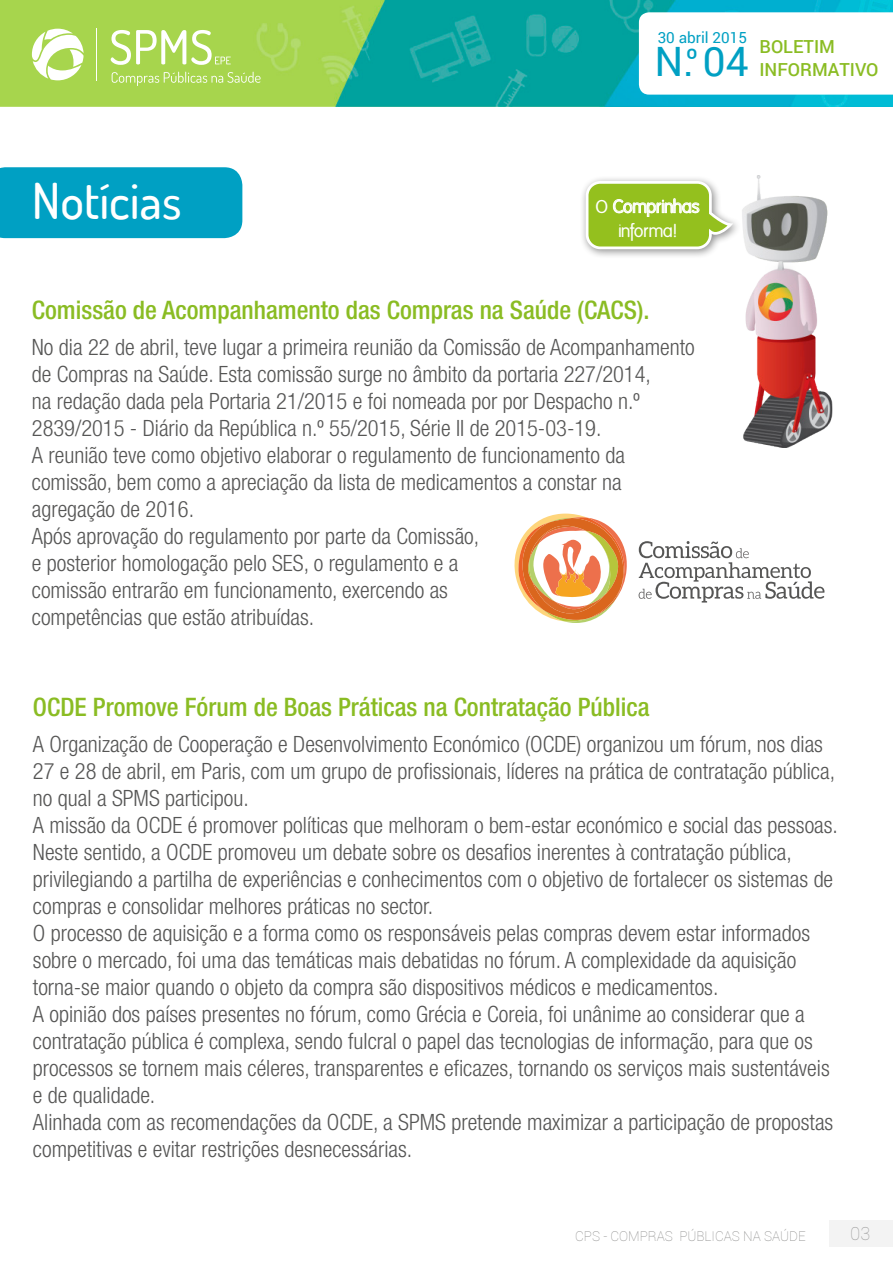
<style>
.page{position:relative;width:893px;height:1263px;background:#fff}
.page>*{position:absolute;margin:0;border:0;box-sizing:border-box;transform-origin:0 0}
.t1{font:500 49.5px "Dosis";color:#fff}
.t2{font:40.5px "Roboto";color:#00a0c3}
.t3{font:500 condensed 25.5px "Helvetica Neue LT Std";color:#8abc23}
.t4{font:300 condensed 22.5px/27px "Helvetica Neue LT Std";color:#565655}
.t5{font:18px/24px "Folks";letter-spacing:-.035em;color:#fff;text-align:center}
.t6{font:500 18px/22.8px "Roboto";color:#8abc23}
.t7{font:100 18px "Roboto";color:#9c9c9c}
.t8{font:15.3px "Roboto";color:#00a0c3}
.t9{font:100 13.5px "Roboto";color:#878786}
</style>
<div class="page">
<div style="left:829px;top:1219px;width:64px;height:27px;background:#f3f3f3"></div>
<img style="left:0;top:0;width:893px;height:107px">
<svg style="left:639px;top:12px;width:254px;height:83px"></svg>
<svg style="left:111px;top:30px;width:120px;height:35px"></svg>
<hr style="left:96px;top:28px;width:1px;height:53px;background:#fff">
<svg style="left:32px;top:29px;width:52px;height:51px"></svg>
<svg style="left:112px;top:72px;width:149px;height:14px;background:#b5db6a"></svg>
<div style="left:580px;top:175px;width:162px;height:85px;background:#000;opacity:.45"></div>
<svg style="left:586px;top:181px;width:129px;height:68px;background:#a7ca49"></svg>
<img style="left:715px;top:175px;width:118px;height:273px">
<div style="left:0;top:167px;width:242px;height:71px;background:#00a0c3"></div>
<svg style="left:639px;top:541px;width:185px;height:61px"></svg>
<svg style="left:514px;top:514px;width:113px;height:109px"></svg>
<h1 class="t1" style="left:32px;top:168px;width:151px">Notícias</h1>
<p class="t8" style="left:658px;top:27px;width:91px">30 abril 2015</p>
<h2 class="t2" style="left:654px;top:33px;width:96px">N.<sup>º</sup> 04</h2>
<p class="t6" style="left:759px;top:35px;width:121px">BOLETIM<br>INFORMATIVO</p>
<p class="t5" style="left:595px;top:195px;width:106px">O Comprinhas informa!</p>
<p class="t3" style="left:32px;top:294px;width:619px">Comissão de Acompanhamento das Compras na Saúde (CACS).</p>
<p class="t4" style="left:32px;top:333px;width:664px">No dia 22 de abril, teve lugar a primeira reunião da Comissão de Acompanhamento de Compras na Saúde. Esta comissão surge no âmbito da portaria 227/2014,<br>na redação dada pela Portaria 21/2015 e foi nomeada por por Despacho n.º 2839/2015 - Diário da República n.º 55/2015, Série II de 2015-03-19.<br>A reunião teve como objetivo elaborar o regulamento de funcionamento da comissão, bem como a apreciação da lista de medicamentos a constar na agregação de 2016.<br>Após aprovação do regulamento por parte da Comissão,<br>e posterior homologação pelo SES, o regulamento e a<br>comissão entrarão em funcionamento, exercendo as<br>competências que estão atribuídas.</p>
<p class="t3" style="left:33px;top:691px;width:618px">OCDE Promove Fórum de Boas Práticas na Contratação Pública</p>
<p class="t4" style="left:33px;top:730px;width:807px">A Organização de Cooperação e Desenvolvimento Económico (OCDE) organizou um fórum, nos dias 27 e 28 de abril, em Paris, com um grupo de profissionais, líderes na prática de contratação pública, no qual a SPMS participou.<br>A missão da OCDE é promover políticas que melhoram o bem-estar económico e social das pessoas.<br>Neste sentido, a OCDE promoveu um debate sobre os desafios inerentes à contratação pública, privilegiando a partilha de experiências e conhecimentos com o objetivo de fortalecer os sistemas de compras e consolidar melhores práticas no sector.<br>O processo de aquisição e a forma como os responsáveis pelas compras devem estar informados sobre o mercado, foi uma das temáticas mais debatidas no fórum. A complexidade da aquisição torna-se maior quando o objeto da compra são dispositivos médicos e medicamentos.<br>A opinião dos países presentes no fórum, como Grécia e Coreia, foi unânime ao considerar que a contratação pública é complexa, sendo fulcral o papel das tecnologias de informação, para que os processos se tornem mais céleres, transparentes e eficazes, tornando os serviços mais sustentáveis e de qualidade.<br>Alinhada com as recomendações da OCDE, a SPMS pretende maximizar a participação de propostas competitivas e evitar restrições desnecessárias.</p>
<p class="t9" style="left:575px;top:1226px;width:232px">CPS - COMPRAS PÚBLICAS NA SAÚDE</p>
<p class="t7" style="left:850px;top:1221px;width:22px">03</p>
</div>
